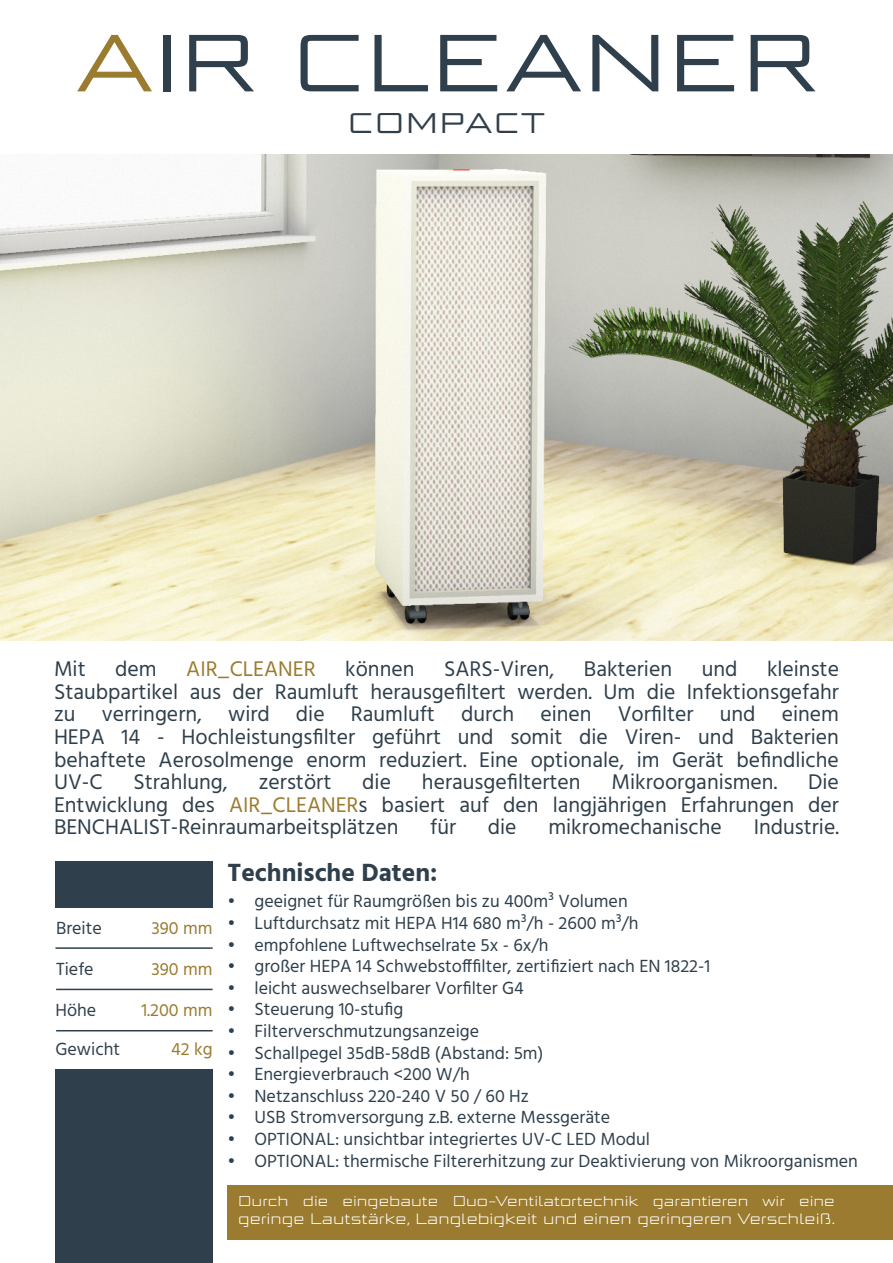
<style>
.page{position:relative;width:893px;height:1263px;background:#fff}
.page>*{position:absolute;margin:0;border:0;box-sizing:border-box;transform-origin:0 0}
.t1{font:81px "Bunken Tech Sans Std Wide";letter-spacing:.03em;color:#2f3f4b}
.t2{font:28.5px "Bunken Tech Sans Std Wide";letter-spacing:.07em;color:#2f3f4b}
.t3{font:700 25.5px "Hind";color:#2f3f4b}
.t4{font:21.75px/22.5px "Hind";color:#2f3f4b;text-align:justify}
.t5{font:21.75px "Hind";color:#9b7b2f}
.t6{font:18px "Hind";color:#2f3f4b}
.t7{font:18px "Hind";color:#9b7b2f}
.t8{font:300 15px "Bunken Tech Sans Std Wide";color:#fff}
.t9{font:300 14.25px "Bunken Tech Sans Std Wide";color:#fff}
.s1{color:#9b7b2f}
</style>
<div class="page">
<div style="left:55px;top:1069px;width:158px;height:194px;background:#2f3f4b"></div>
<div style="left:55px;top:861px;width:158px;height:47px;background:#2f3f4b"></div>
<hr style="left:55px;top:947px;width:158px;height:2px;background:#2f3f4b">
<hr style="left:56px;top:989px;width:157px;height:1px;background:#2f3f4b">
<hr style="left:56px;top:1030px;width:157px;height:1px;background:#2f3f4b">
<img style="left:0;top:154px;width:893px;height:486px">
<div style="left:227px;top:1185px;width:666px;height:54px;background:#9b7b2f"></div>
<p class="t1" style="left:77px;top:13px;width:741px"><span class="s1">A</span>IR CLEANER</p>
<p class="t2" style="left:348px;top:106px;width:198px">COMPACT</p>
<p class="t4" style="left:54px;top:659px;width:786px;text-indent:713px">kleinste Staubpartikel aus der Raumluft herausgefiltert werden. Um die Infektionsgefahr zu verringern, wird die Raumluft durch einen Vorfilter und einem</p>
<p class="t4" style="left:54px;top:727px;width:786px">HEPA 14 - Hochleistungsfilter geführt und somit die Viren- und Bakterien behaftete Aerosolmenge enorm reduziert. Eine optionale, im Gerät befindliche UV-C</p>
<p class="t4" style="left:54px;top:659px;width:33px">Mit</p>
<p class="t4" style="left:115px;top:659px;width:43px">dem</p>
<p class="t5" style="left:186px;top:655px;width:131px">AIR_CLEANER</p>
<p class="t4" style="left:345px;top:659px;width:71px">können</p>
<p class="t4" style="left:444px;top:659px;width:112px">SARS-Viren,</p>
<p class="t4" style="left:584px;top:659px;width:90px">Bakterien</p>
<p class="t4" style="left:702px;top:659px;width:37px">und</p>
<p class="t4" style="left:54px;top:772px;width:786px;text-indent:754px">Die Entwicklung des <span class="s1">AIR_CLEANER</span>s basiert auf den langjährigen Erfahrungen der BENCHALIST-Reinraumarbeitsplätzen</p>
<p class="t4" style="left:133px;top:772px;width:96px">Strahlung,</p>
<p class="t4" style="left:259px;top:772px;width:74px">zerstört</p>
<p class="t4" style="left:362px;top:772px;width:30px">die</p>
<p class="t4" style="left:422px;top:772px;width:160px">herausgefilterten</p>
<p class="t4" style="left:612px;top:772px;width:167px">Mikroorganismen.</p>
<p class="t4" style="left:430px;top:817px;width:27px">für</p>
<p class="t4" style="left:488px;top:817px;width:30px">die</p>
<p class="t4" style="left:548px;top:817px;width:175px">mikromechanische</p>
<p class="t4" style="left:754px;top:817px;width:87px">Industrie.</p>
<p class="t6" style="left:56px;top:916px;width:47px">Breite</p>
<p class="t7" style="left:152px;top:916px;width:63px">390 mm</p>
<p class="t6" style="left:56px;top:957px;width:39px">Tiefe</p>
<p class="t7" style="left:152px;top:957px;width:63px">390 mm</p>
<p class="t6" style="left:55px;top:997px;width:42px">Höhe</p>
<p class="t7" style="left:141px;top:997px;width:73px">1.200 mm</p>
<p class="t6" style="left:55px;top:1037px;width:66px">Gewicht</p>
<p class="t7" style="left:171px;top:1037px;width:43px">42 kg</p>
<p class="t3" style="left:227px;top:857px;width:211px">Technische Daten:</p>
<p class="t6" style="left:227px;top:889px;width:402px">• geeignet für Raumgrößen bis zu 400m³ Volumen</p>
<p class="t6" style="left:227px;top:911px;width:413px">• Luftdurchsatz mit HEPA H14 680 m³/h - 2600 m³/h</p>
<p class="t6" style="left:227px;top:932px;width:322px">• empfohlene Luftwechselrate 5x - 6x/h</p>
<p class="t6" style="left:227px;top:954px;width:484px">• großer HEPA 14 Schwebstofffilter, zertifiziert nach EN 1822-1</p>
<p class="t6" style="left:227px;top:976px;width:298px">• leicht auswechselbarer Vorfilter G4</p>
<p class="t6" style="left:227px;top:997px;width:177px">• Steuerung 10-stufig</p>
<p class="t6" style="left:227px;top:1019px;width:253px">• Filterverschmutzungsanzeige</p>
<p class="t6" style="left:227px;top:1040px;width:317px">• Schallpegel 35dB-58dB (Abstand: 5m)</p>
<p class="t6" style="left:227px;top:1062px;width:244px">• Energieverbrauch &lt;200 W/h</p>
<p class="t6" style="left:227px;top:1084px;width:303px">• Netzanschluss 220-240 V 50 / 60 Hz</p>
<p class="t6" style="left:227px;top:1105px;width:384px">• USB Stromversorgung z.B. externe Messgeräte</p>
<p class="t6" style="left:227px;top:1127px;width:424px">• OPTIONAL: unsichtbar integriertes UV-C LED Modul</p>
<p class="t6" style="left:227px;top:1148px;width:632px">• OPTIONAL: thermische Filtererhitzung zur Deaktivierung von Mikroorganismen</p>
<p class="t9" style="left:238px;top:1193px;width:598px">Durch die eingebaute Duo-Ventilatortechnik garantieren wir eine</p>
<p class="t8" style="left:238px;top:1210px;width:599px">geringe Lautstärke, Langlebigkeit und einen geringeren Verschleiß.</p>
</div>
